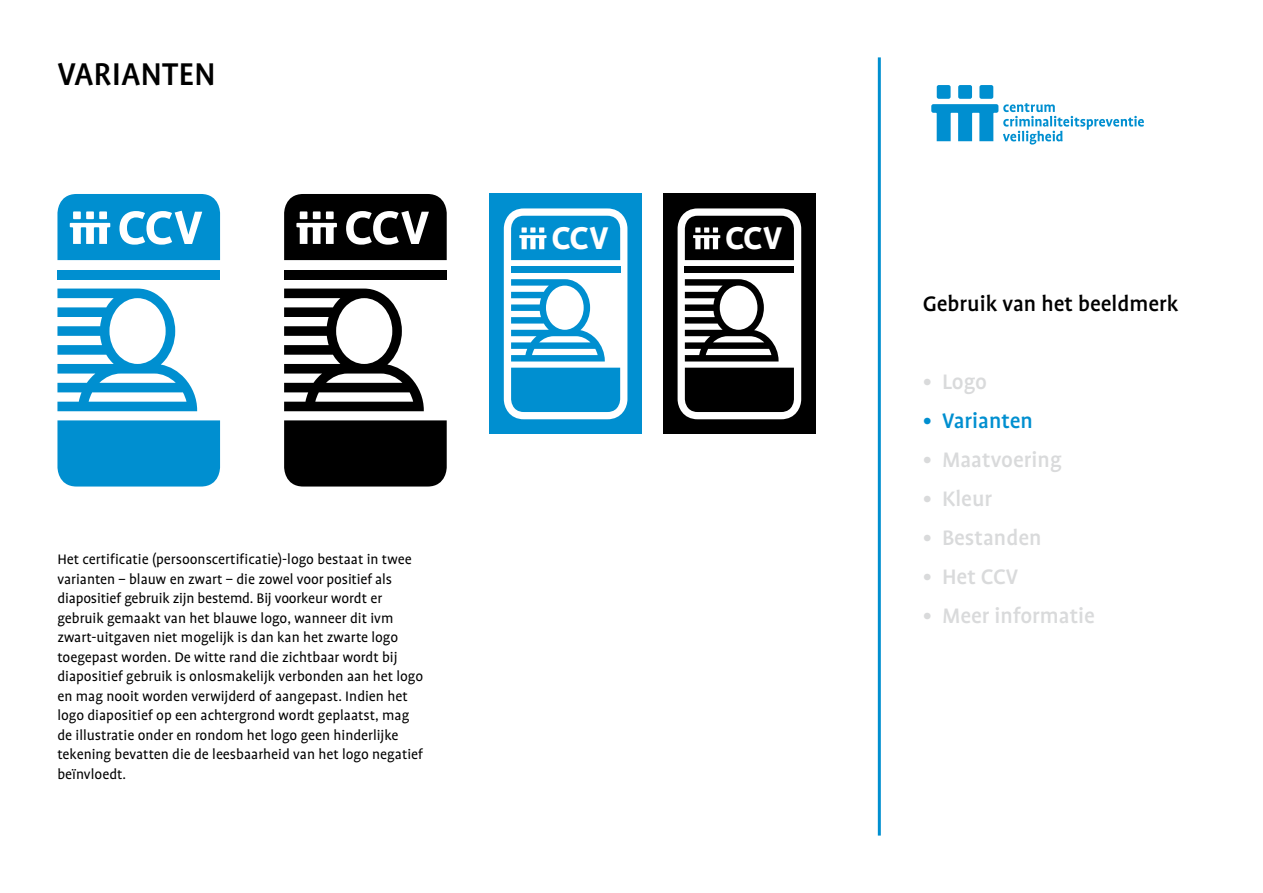
<style>
.page{position:relative;width:1263px;height:893px;background:#fff}
.page>*{position:absolute;margin:0;border:0;box-sizing:border-box;transform-origin:0 0}
.t1{font:700 53.7px "Profile";letter-spacing:-.005em;color:#fff}
.t2{font:500 36px "Profile";color:#000}
.t3{font:700 36px "Profile";letter-spacing:-.005em;color:#fff}
.t4{font:500 24px "Profile";color:#d9dadb}
.t5{font:500 24px "Profile";color:#000}
.t6{font:500 24px "Profile";color:#008fd0}
.t7{font:15.75px/19.5px "Profile";color:#000}
</style>
<div class="page">
<svg style="left:931px;top:85px;width:213px;height:60px"></svg>
<hr style="left:878px;top:57px;width:3px;height:779px;background:#008fd0">
<div style="left:284px;top:420px;width:163px;height:66px;background:#000"></div>
<svg style="left:284px;top:194px;width:163px;height:66px;background:#151515"></svg>
<svg style="left:284px;top:289px;width:140px;height:122px"></svg>
<div style="left:284px;top:270px;width:163px;height:9px;background:#000"></div>
<div style="left:489px;top:194px;width:153px;height:240px;background:#008fd0"></div>
<div style="left:504px;top:208px;width:123px;height:211px;background:#fff;border-radius:20px"></div>
<div style="left:511px;top:368px;width:109px;height:44px;background:#008fd0"></div>
<svg style="left:511px;top:216px;width:109px;height:44px;background:#1598d3"></svg>
<svg style="left:511px;top:279px;width:94px;height:82px"></svg>
<div style="left:511px;top:267px;width:109px;height:6px;background:#008fd0"></div>
<div style="left:663px;top:194px;width:153px;height:240px;background:#000"></div>
<div style="left:678px;top:208px;width:123px;height:211px;background:#fff;border-radius:20px"></div>
<div style="left:685px;top:368px;width:109px;height:44px;background:#000"></div>
<svg style="left:685px;top:216px;width:109px;height:44px;background:#151515"></svg>
<svg style="left:685px;top:279px;width:94px;height:82px"></svg>
<div style="left:685px;top:267px;width:109px;height:6px;background:#000"></div>
<div style="left:57px;top:420px;width:163px;height:66px;background:#008fd0"></div>
<svg style="left:57px;top:194px;width:163px;height:66px;background:#1598d4"></svg>
<svg style="left:57px;top:289px;width:141px;height:122px"></svg>
<div style="left:57px;top:270px;width:163px;height:9px;background:#008fd0"></div>
<h2 class="t2" style="left:57px;top:56px;width:19px">varianten</h2>
<h1 class="t1" style="left:117px;top:199px;width:87px">CCV</h1>
<h1 class="t1" style="left:344px;top:199px;width:87px">CCV</h1>
<p class="t7" style="left:57px;top:550px;width:367px">Het certificatie (persoonscertificatie)-logo bestaat in twee varianten – blauw en zwart – die zowel voor positief als diapositief gebruik zijn bestemd. Bij voorkeur wordt er gebruik gemaakt van het blauwe logo, wanneer dit ivm zwart-uitgaven niet mogelijk is dan kan het zwarte logo toegepast worden. De witte rand die zichtbaar wordt bij diapositief gebruik is onlosmakelijk verbonden aan het logo en mag nooit worden verwijderd of aangepast. Indien het logo diapositief op een achtergrond wordt geplaatst, mag de illustratie onder en rondom het logo geen hinderlijke tekening bevatten die de leesbaarheid van het logo negatief beïnvloedt.</p>
<h2 class="t3" style="left:551px;top:219px;width:59px">CCV</h2>
<h2 class="t3" style="left:725px;top:219px;width:59px">CCV</h2>
<h3 class="t5" style="left:923px;top:291px;width:257px">Gebruik van het beeldmerk</h3>
<h3 class="t4" style="left:923px;top:369px;width:66px">• Logo</h3>
<h3 class="t6" style="left:923px;top:408px;width:112px">• Varianten</h3>
<h3 class="t4" style="left:923px;top:447px;width:140px">• Maatvoering</h3>
<h3 class="t4" style="left:923px;top:486px;width:71px">• Kleur</h3>
<h3 class="t4" style="left:923px;top:525px;width:120px">• Bestanden</h3>
<h3 class="t4" style="left:923px;top:564px;width:97px">• Het CCV</h3>
<h3 class="t4" style="left:923px;top:603px;width:174px">• Meer informatie</h3>
</div>
